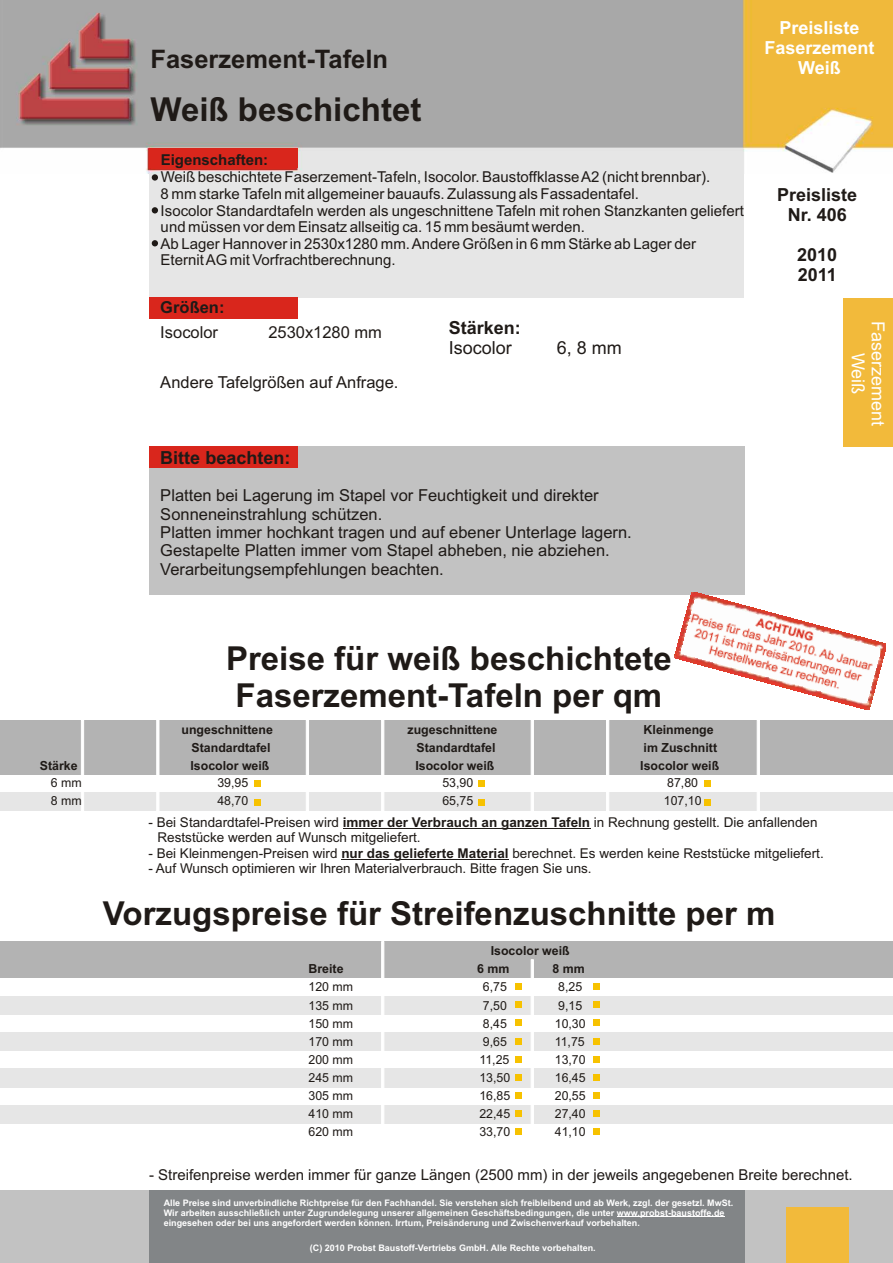
<style>
.page{position:relative;width:893px;height:1263px;background:#fff}
.page>*{position:absolute;margin:0;border:0;box-sizing:border-box;transform-origin:0 0}
.t1{font:700 33px/36.9px "Arial";color:#1f1a17}
.t2{font:700 25.5px "Arial";color:#1f1a17}
.t3{font:700 18px/20.1px "Arial";color:#1f1a17;text-align:center}
.t4{font:700 18px/20.1px "Arial";color:#fff;text-align:center}
.t5{font:18px/20.1px "Arial";color:#fff;text-align:center}
.t6{font:18px "Arial";color:#1f1a17}
.t7{font:16.5px/18.5px "Arial";color:#1f1a17}
.t8{font:700 16.5px "Arial";color:#1f1a17}
.t9{font:15px/16.6px "Arial";color:#1f1a17}
.t10{font:700 15px "Arial";color:#1f1a17}
.t11{font:13.5px/15.1px "Arial";color:#1f1a17}
.t12{font:700 12.6px "Arial";color:#1f1a17}
.t13{font:12.6px "Arial";color:#1f1a17}
.t14{font:12.45px "Arial";color:#1f1a17}
.t15{font:700 12.45px "Arial";color:#1f1a17}
.t16{font:700 9px/10.1px "Arial";color:#fff}
.s1{font-weight:700}
</style>
<div class="page">
<div style="left:0;top:941px;width:893px;height:37px;background:#b3b3b3"></div>
<div style="left:0;top:996px;width:893px;height:18px;background:#e6e6e6"></div>
<div style="left:0;top:1032px;width:893px;height:18px;background:#e6e6e6"></div>
<div style="left:0;top:1068px;width:893px;height:20px;background:#e6e6e6"></div>
<div style="left:0;top:1106px;width:893px;height:18px;background:#e6e6e6"></div>
<svg style="left:381px;top:941px;width:3px;height:183px"></svg>
<svg style="left:531px;top:959px;width:3px;height:165px"></svg>
<div style="left:0;top:720px;width:893px;height:54px;background:#b3b3b3"></div>
<div style="left:0;top:793px;width:893px;height:18px;background:#e6e6e6"></div>
<svg style="left:81px;top:720px;width:3px;height:91px"></svg>
<svg style="left:156px;top:720px;width:3px;height:91px"></svg>
<svg style="left:306px;top:720px;width:3px;height:91px"></svg>
<svg style="left:381px;top:720px;width:3px;height:91px"></svg>
<svg style="left:531px;top:720px;width:3px;height:91px"></svg>
<svg style="left:606px;top:720px;width:3px;height:91px"></svg>
<svg style="left:757px;top:720px;width:3px;height:91px"></svg>
<div style="left:149px;top:148px;width:594px;height:150px;background:#e6e6e6"></div>
<div style="left:149px;top:446px;width:595px;height:149px;background:#c2c2c2"></div>
<div style="left:149px;top:446px;width:149px;height:22px;background:#d9261c"></div>
<div style="left:149px;top:298px;width:149px;height:21px;background:#d9261c"></div>
<img style="left:0;top:0;width:893px;height:174px">
<div style="left:843px;top:298px;width:50px;height:148px;background:#f2ba3b"></div>
<div style="left:149px;top:148px;width:149px;height:20px;background:#d9261c"></div>
<hr style="left:343px;top:829px;width:247px;height:1px;background:#1f1a17">
<hr style="left:341px;top:859px;width:168px;height:1px;background:#1f1a17">
<div style="left:0;top:1191px;width:149px;height:72px;background:#c2c2c2"></div>
<div style="left:149px;top:1191px;width:596px;height:72px;background:#828587"></div>
<div style="left:745px;top:1191px;width:148px;height:72px;background:#c2c2c2"></div>
<div style="left:786px;top:1207px;width:62px;height:56px;background:#f2ba3b"></div>
<hr style="left:617px;top:1216px;width:107px;height:1px;background:#fff">
<div style="left:152px;top:174px;width:6px;height:7px;background:#1f1a17;border-radius:50%"></div>
<svg style="left:152px;top:207px;width:6px;height:6px"></svg>
<svg style="left:152px;top:240px;width:6px;height:6px"></svg>
<svg style="left:516px;top:1001px;width:6px;height:6px"></svg>
<svg style="left:516px;top:983px;width:6px;height:6px"></svg>
<svg style="left:593px;top:1001px;width:6px;height:6px"></svg>
<svg style="left:593px;top:983px;width:6px;height:6px"></svg>
<svg style="left:254px;top:780px;width:6px;height:6px"></svg>
<svg style="left:479px;top:780px;width:6px;height:6px"></svg>
<svg style="left:516px;top:1019px;width:6px;height:6px"></svg>
<svg style="left:593px;top:1019px;width:6px;height:6px"></svg>
<svg style="left:704px;top:780px;width:6px;height:6px"></svg>
<svg style="left:254px;top:799px;width:6px;height:6px"></svg>
<svg style="left:479px;top:799px;width:6px;height:6px"></svg>
<svg style="left:516px;top:1038px;width:6px;height:6px"></svg>
<svg style="left:593px;top:1038px;width:6px;height:6px"></svg>
<svg style="left:704px;top:799px;width:6px;height:6px"></svg>
<svg style="left:516px;top:1056px;width:6px;height:6px"></svg>
<svg style="left:593px;top:1056px;width:6px;height:6px"></svg>
<svg style="left:516px;top:1074px;width:6px;height:6px"></svg>
<svg style="left:593px;top:1074px;width:6px;height:6px"></svg>
<svg style="left:516px;top:1092px;width:6px;height:6px"></svg>
<svg style="left:593px;top:1092px;width:6px;height:6px"></svg>
<svg style="left:516px;top:1110px;width:6px;height:6px"></svg>
<svg style="left:593px;top:1110px;width:6px;height:6px"></svg>
<div style="left:516px;top:1128px;width:6px;height:7px;background:#f7c200"></div>
<div style="left:593px;top:1128px;width:6px;height:7px;background:#f7c200"></div>
<img style="left:675px;top:592px;width:211px;height:118px">
<img style="left:681px;top:599px;width:199px;height:104px">
<h2 class="t2" style="left:151px;top:49px;width:239px">Faserzement-Tafeln</h2>
<h1 class="t1" style="left:151px;top:94px;width:272px">Weiß beschichtet</h1>
<p class="t10" style="left:161px;top:154px;width:109px">Eigenschaften:</p>
<p class="t9" style="left:161px;top:170px;width:585px">Weiß beschichtete Faserzement-Tafeln, Isocolor. Baustoffklasse A2 (nicht brennbar).<br>8 mm starke Tafeln mit allgemeiner bauaufs. Zulassung als Fassadentafel.<br>Isocolor Standardtafeln werden als ungeschnittene Tafeln mit rohen Stanzkanten geliefert und müssen vor dem Einsatz allseitig ca. 15 mm besäumt werden.<br>Ab Lager Hannover in 2530x1280 mm. Andere Größen in 6 mm Stärke ab Lager der<br>Eternit AG mit Vorfrachtberechnung.</p>
<p class="t8" style="left:160px;top:301px;width:66px">Größen:</p>
<p class="t7" style="left:160px;top:324px;width:59px">Isocolor</p>
<p class="t7" style="left:268px;top:324px;width:115px">2530x1280 mm</p>
<p class="t7" style="left:160px;top:374px;width:240px">Andere Tafelgrößen auf Anfrage.</p>
<p class="t3" style="left:449px;top:319px;width:74px">Stärken:</p>
<p class="t6" style="left:449px;top:341px;width:65px">Isocolor</p>
<p class="t6" style="left:557px;top:341px;width:67px">6, 8 mm</p>
<p class="t3" style="left:160px;top:449px;width:132px">Bitte beachten:</p>
<p class="t7" style="left:160px;top:488px;width:473px">Platten bei Lagerung im Stapel vor Feuchtigkeit und direkter Sonneneinstrahlung schützen.<br>Platten immer hochkant tragen und auf ebener Unterlage lagern.<br>Gestapelte Platten immer vom Stapel abheben, nie abziehen.<br>Verarbeitungsempfehlungen beachten.</p>
<p class="t4" style="left:764px;top:19px;width:112px">Preisliste<br>Faserzement<br>Weiß</p>
<p class="t3" style="left:777px;top:186px;width:82px">Preisliste<br>Nr. 406</p>
<p class="t3" style="left:797px;top:246px;width:42px;text-align:left">2010<br>2011</p>
<p class="t5" style="left:886px;top:321px;width:107px;rotate:90deg">Faserzement<br>Weiß</p>
<h1 class="t1" style="left:226px;top:643px;width:447px">Preise für weiß beschichtete<br>Faserzement-Tafeln per qm</h1>
<p class="t12" style="left:181px;top:724px;width:93px">ungeschnittene</p>
<p class="t12" style="left:190px;top:761px;width:81px">Isocolor weiß</p>
<p class="t12" style="left:415px;top:761px;width:81px">Isocolor weiß</p>
<p class="t12" style="left:640px;top:761px;width:81px">Isocolor weiß</p>
<p class="t12" style="left:407px;top:724px;width:92px">zugeschnittene</p>
<p class="t12" style="left:644px;top:724px;width:72px">Kleinmenge</p>
<p class="t12" style="left:192px;top:743px;width:81px">Standardtafel</p>
<p class="t12" style="left:416px;top:743px;width:81px">Standardtafel</p>
<p class="t12" style="left:644px;top:743px;width:75px">im Zuschnitt</p>
<p class="t12" style="left:40px;top:761px;width:39px">Stärke</p>
<p class="t13" style="left:51px;top:778px;width:32px">6 mm</p>
<p class="t13" style="left:217px;top:778px;width:32px">39,95</p>
<p class="t13" style="left:442px;top:778px;width:32px">53,90</p>
<p class="t13" style="left:667px;top:778px;width:32px">87,80</p>
<p class="t13" style="left:51px;top:796px;width:32px">8 mm</p>
<p class="t13" style="left:217px;top:796px;width:32px">48,70</p>
<p class="t13" style="left:442px;top:796px;width:32px">65,75</p>
<p class="t13" style="left:664px;top:796px;width:39px">107,10</p>
<p class="t11" style="left:158px;top:816px;width:661px;text-indent:-9px">- Bei Standardtafel-Preisen wird <span class="s1">immer der Verbrauch an ganzen Tafeln</span> in Rechnung gestellt. Die anfallenden<br>Reststücke werden auf Wunsch mitgeliefert.</p>
<p class="t11" style="left:148px;top:846px;width:677px">- Bei Kleinmengen-Preisen wird <span class="s1">nur das gelieferte Material</span> berechnet. Es werden keine Reststücke mitgeliefert.</p>
<p class="t11" style="left:148px;top:861px;width:445px">- Auf Wunsch optimieren wir Ihren Materialverbrauch. Bitte fragen Sie uns.</p>
<h1 class="t1" style="left:103px;top:898px;width:674px">Vorzugspreise für Streifenzuschnitte per m</h1>
<p class="t15" style="left:491px;top:946px;width:81px">Isocolor weiß</p>
<p class="t15" style="left:309px;top:964px;width:37px">Breite</p>
<p class="t15" style="left:477px;top:964px;width:34px">6 mm</p>
<p class="t15" style="left:552px;top:964px;width:34px">8 mm</p>
<p class="t14" style="left:309px;top:982px;width:46px">120 mm</p>
<p class="t14" style="left:483px;top:982px;width:26px">6,75</p>
<p class="t14" style="left:558px;top:982px;width:26px">8,25</p>
<p class="t14" style="left:309px;top:1000px;width:46px">135 mm</p>
<p class="t14" style="left:483px;top:1000px;width:26px">7,50</p>
<p class="t14" style="left:558px;top:1000px;width:26px">9,15</p>
<p class="t14" style="left:309px;top:1019px;width:46px">150 mm</p>
<p class="t14" style="left:483px;top:1019px;width:26px">8,45</p>
<p class="t14" style="left:555px;top:1019px;width:32px">10,30</p>
<p class="t14" style="left:309px;top:1037px;width:46px">170 mm</p>
<p class="t14" style="left:483px;top:1037px;width:26px">9,65</p>
<p class="t14" style="left:555px;top:1037px;width:32px">11,75</p>
<p class="t14" style="left:309px;top:1055px;width:46px">200 mm</p>
<p class="t14" style="left:479px;top:1055px;width:32px">11,25</p>
<p class="t14" style="left:555px;top:1055px;width:32px">13,70</p>
<p class="t14" style="left:309px;top:1073px;width:46px">245 mm</p>
<p class="t14" style="left:479px;top:1073px;width:32px">13,50</p>
<p class="t14" style="left:555px;top:1073px;width:32px">16,45</p>
<p class="t14" style="left:309px;top:1091px;width:46px">305 mm</p>
<p class="t14" style="left:479px;top:1091px;width:32px">16,85</p>
<p class="t14" style="left:555px;top:1091px;width:32px">20,55</p>
<p class="t14" style="left:309px;top:1109px;width:46px">410 mm</p>
<p class="t14" style="left:479px;top:1109px;width:32px">22,45</p>
<p class="t14" style="left:555px;top:1109px;width:32px">27,40</p>
<p class="t14" style="left:309px;top:1127px;width:46px">620 mm</p>
<p class="t14" style="left:479px;top:1127px;width:32px">33,70</p>
<p class="t14" style="left:555px;top:1127px;width:32px">41,10</p>
<p class="t9" style="left:149px;top:1167px;width:705px">- Streifenpreise werden immer für ganze Längen (2500 mm) in der jeweils angegebenen Breite berechnet.</p>
<p class="t16" style="left:164px;top:1198px;width:571px">Alle Preise sind unverbindliche Richtpreise für den Fachhandel. Sie verstehen sich freibleibend und ab Werk, zzgl. der gesetzl. MwSt.<br>Wir arbeiten ausschließlich unter Zugrundelegung unserer allgemeinen Geschäftsbedingungen, die unter www.probst-baustoffe.de eingesehen oder bei uns angefordert werden können. Irrtum, Preisänderung und Zwischenverkauf vorbehalten.</p>
<p class="t16" style="left:310px;top:1243px;width:287px">(C) 2010 Probst Baustoff-Vertriebs GmbH. Alle Rechte vorbehalten.</p>
</div>
